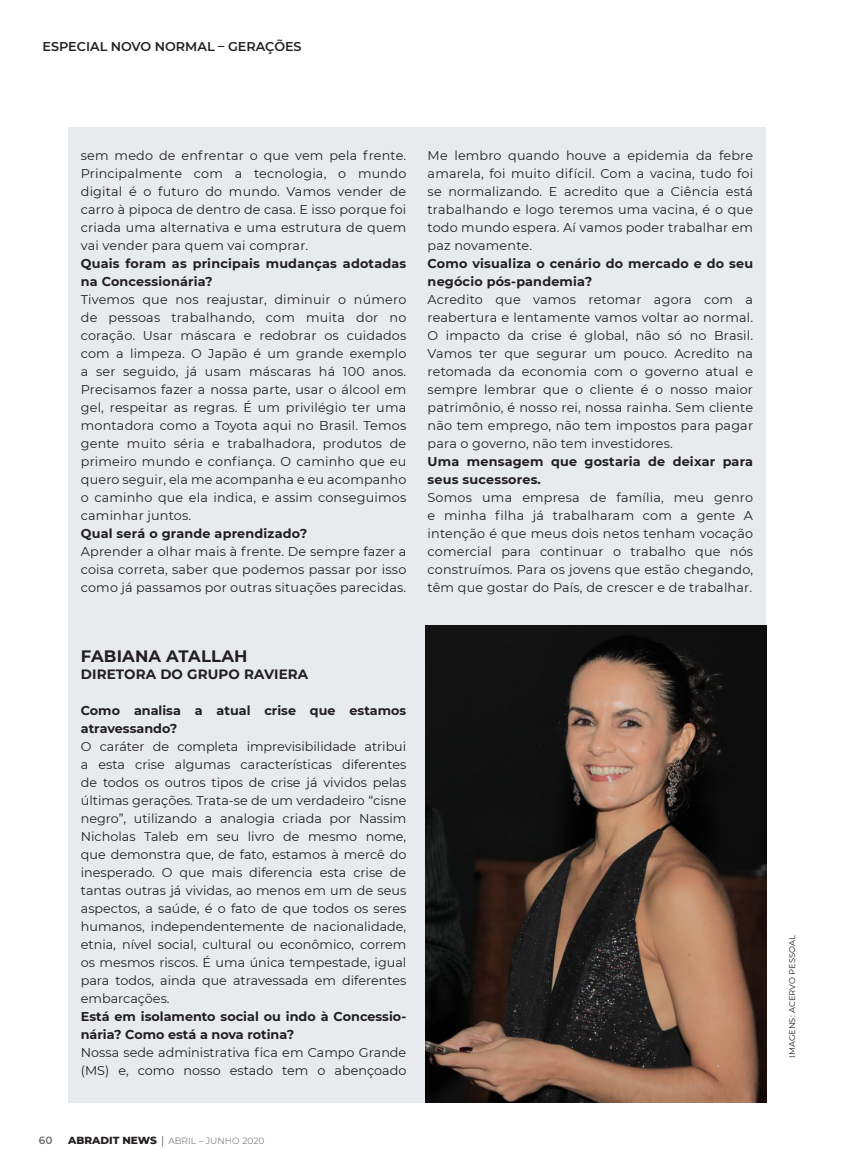
<style>
.page{position:relative;width:851px;height:1170px;background:#fff}
.page>*{position:absolute;margin:0;border:0;box-sizing:border-box;transform-origin:0 0}
.vinheta_entretítulo{font:700 16.5px "Montserrat";letter-spacing:.01em;color:#231f20}
.vinheta_entretítulo-2{font:700 13.5px "Montserrat";letter-spacing:.01em;color:#231f20}
.Paragraph_Style_2{font:12.75px/18px "Montserrat";letter-spacing:.015em;color:#231f20;text-align:justify}
.Paragraph_Style_1{font:700 12.75px/18px "Montserrat";letter-spacing:.015em;color:#231f20}
.t1{font:600 12.75px "Montserrat";color:#231f20}
.t2{font:600 10.5px "Montserrat";color:#6c6d70}
.t3{font:300 9px "Montserrat";letter-spacing:.01em;color:#57585a}
.CREDITOS_FOTO_IMAGEM{font:8.25px "Montserrat";letter-spacing:.01em;color:#231f20}
.s1{font-weight:800;font-size:10.5px;color:#231f20}
.s2{font-family:"Myriad Pro";font-weight:400;font-size:10.5px}
</style>
<div class="page">
<div style="left:68px;top:128px;width:697px;height:974px;background:#e8ebed"></div>
<img style="left:425px;top:625px;width:341px;height:477px">
<p class="t1" style="left:43px;top:38px;width:260px">ESPECIAL NOVO NORMAL – GERAÇÕES</p>
<p class="Paragraph_Style_2" style="left:81px;top:146px;width:327px">sem medo de enfrentar o que vem pela frente.<br>Principalmente com a tecnologia, o mundo digital é o futuro do mundo. Vamos vender de carro à pipoca de dentro de casa. E isso porque foi criada uma alternativa e uma estrutura de quem vai vender para quem vai comprar.</p>
<p class="Paragraph_Style_1" style="left:81px;top:254px;width:327px">Quais foram as principais mudanças adotadas na Concessionária?</p>
<p class="Paragraph_Style_2" style="left:81px;top:290px;width:327px">Tivemos que nos reajustar, diminuir o número de pessoas trabalhando, com muita dor no coração. Usar máscara e redobrar os cuidados com a limpeza. O Japão é um grande exemplo a ser seguido, já usam máscaras há 100 anos.<br>Precisamos fazer a nossa parte, usar o álcool em gel, respeitar as regras. É um privilégio ter uma montadora como a Toyota aqui no Brasil. Temos gente muito séria e trabalhadora, produtos de primeiro mundo e confiança. O caminho que eu quero seguir, ela me acompanha e eu acompanho o caminho que ela indica, e assim conseguimos caminhar juntos.</p>
<p class="Paragraph_Style_1" style="left:81px;top:524px;width:228px">Qual será o grande aprendizado?</p>
<p class="Paragraph_Style_2" style="left:81px;top:542px;width:327px">Aprender a olhar mais à frente. De sempre fazer a coisa correta, saber que podemos passar por isso como já passamos por outras situações parecidas.</p>
<p class="Paragraph_Style_2" style="left:427px;top:146px;width:327px">Me lembro quando houve a epidemia da febre amarela, foi muito difícil. Com a vacina, tudo foi se normalizando. E acredito que a Ciência está trabalhando e logo teremos uma vacina, é o que todo mundo espera. Aí vamos poder trabalhar em paz novamente.</p>
<p class="Paragraph_Style_1" style="left:427px;top:254px;width:327px">Como visualiza o cenário do mercado e do seu negócio pós-pandemia?</p>
<p class="Paragraph_Style_2" style="left:427px;top:290px;width:327px">Acredito que vamos retomar agora com a reabertura e lentamente vamos voltar ao normal.<br>O impacto da crise é global, não só no Brasil.<br>Vamos ter que segurar um pouco. Acredito na retomada da economia com o governo atual e sempre lembrar que o cliente é o nosso maior patrimônio, é nosso rei, nossa rainha. Sem cliente não tem emprego, não tem impostos para pagar para o governo, não tem investidores.</p>
<p class="Paragraph_Style_1" style="left:427px;top:452px;width:327px">Uma mensagem que gostaria de deixar para seus sucessores.</p>
<p class="Paragraph_Style_2" style="left:427px;top:488px;width:327px">Somos uma empresa de família, meu genro e minha filha já trabalharam com a gente A intenção é que meus dois netos tenham vocação comercial para continuar o trabalho que nós construímos. Para os jovens que estão chegando, têm que gostar do País, de crescer e de trabalhar.</p>
<p class="vinheta_entretítulo" style="left:81px;top:643px;width:168px">FABIANA ATALLAH</p>
<p class="vinheta_entretítulo-2" style="left:81px;top:664px;width:229px">DIRETORA DO GRUPO RAVIERA</p>
<p class="Paragraph_Style_1" style="left:81px;top:700px;width:327px">Como analisa a atual crise que estamos atravessando?</p>
<p class="Paragraph_Style_2" style="left:81px;top:736px;width:327px">O caráter de completa imprevisibilidade atribui a esta crise algumas características diferentes de todos os outros tipos de crise já vividos pelas últimas gerações. Trata-se de um verdadeiro “cisne negro”, utilizando a analogia criada por Nassim Nicholas Taleb em seu livro de mesmo nome, que demonstra que, de fato, estamos à mercê do inesperado. O que mais diferencia esta crise de tantas outras já vividas, ao menos em um de seus aspectos, a saúde, é o fato de que todos os seres humanos, independentemente de nacionalidade, etnia, nível social, cultural ou econômico, correm os mesmos riscos. É uma única tempestade, igual para todos, ainda que atravessada em diferentes embarcações.</p>
<p class="Paragraph_Style_1" style="left:81px;top:1006px;width:327px">Está em isolamento social ou indo à Concessio&shy;nária? Como está a nova rotina?</p>
<p class="Paragraph_Style_2" style="left:81px;top:1042px;width:327px">Nossa sede administrativa fica em Campo Grande (MS) e, como nosso estado tem o abençoado</p>
<p class="t2" style="left:39px;top:1133px;width:15px">60</p>
<p class="t3" style="left:68px;top:1134px;width:198px"><span class="s1">ABRADIT NEWS</span> <span class="s2">|</span> ABRIL – JUNHO 2020</p>
<p class="CREDITOS_FOTO_IMAGEM" style="left:786px;top:1057px;width:124px;rotate:-90deg">IMAGENS: ACERVO PESSOAL</p>
</div>
